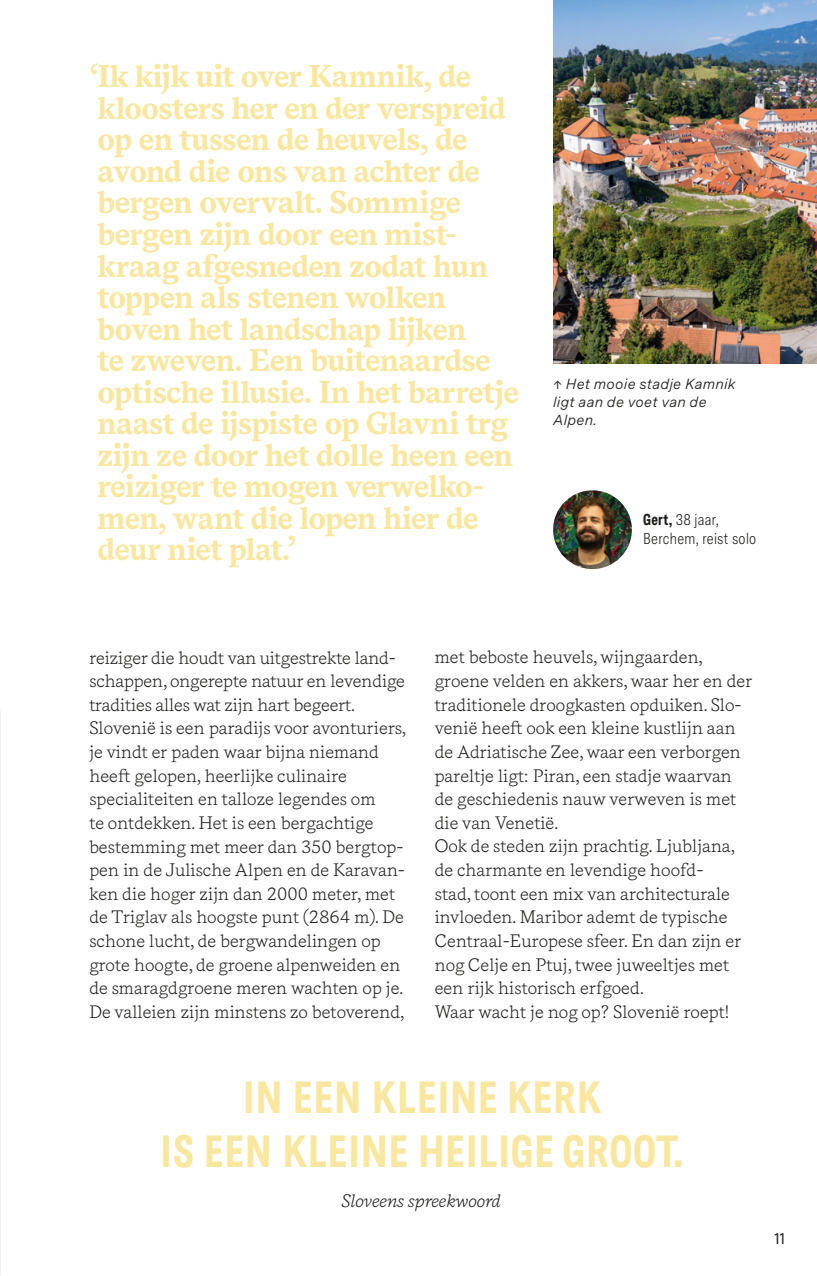
<style>
.page{position:relative;width:817px;height:1276px;background:#fff}
.page>*{position:absolute;margin:0;border:0;box-sizing:border-box;transform-origin:0 0}
.t1{font:700 condensed 45px/54px "Messina Sans";letter-spacing:.01em;color:#f9e7a0;text-align:center}
.t2{font:700 31.5px/31.5px "Messina Serif";letter-spacing:-.03em;color:#f9e7a0}
.t3{font:300 18px/23.6px "Messina Serif";color:#1d1d1b}
.t4{font:italic 300 18px "Messina Serif";color:#1d1d1b}
.t5{font:300 condensed 15.75px/19.1px "Messina Sans";letter-spacing:.02em;color:#1d1d1b}
.t6{font:condensed 15.75px "Messina Sans";color:#1d1d1b}
.t7{font:italic 14.62px/18px "Messina Sans";letter-spacing:.02em;color:#1d1d1b}
.s1{font-weight:700}
</style>
<div class="page">
<img style="left:0;top:711px;width:1px;height:565px">
<img style="left:553px;top:0;width:263px;height:364px">
<img style="left:553px;top:490px;width:78px;height:79px;border-radius:39px">
<p class="t2" style="left:89px;top:61px;width:431px">‘Ik kijk uit over Kamnik, de kloosters her en der verspreid op en tussen de heuvels, de avond die ons van achter de bergen overvalt. Sommige bergen zijn door een mist&shy;kraag afgesneden zodat hun toppen als stenen wolken boven het landschap lijken<br>te zweven. Een buitenaardse optische illusie. In het barretje naast de ijspiste op Glavni trg zijn ze door het dolle heen een reiziger te mogen verwelko&shy;men, want die lopen hier de deur niet plat.’</p>
<p class="t7" style="left:553px;top:374px;width:184px">↑ Het mooie stadje Kamnik ligt aan de voet van de<br>Alpen.</p>
<p class="t5" style="left:643px;top:509px;width:115px"><span class="s1">Gert,</span> 38 jaar,<br>Berchem, reist solo</p>
<p class="t3" style="left:89px;top:645px;width:318px">reiziger die houdt van uitgestrekte land&shy;schappen, ongerepte natuur en levendige tradities alles wat zijn hart begeert.<br>Slovenië is een paradijs voor avonturiers, je vindt er paden waar bijna niemand heeft gelopen, heerlijke culinaire specialiteiten en talloze legendes om<br>te ontdekken. Het is een bergachtige bestemming met meer dan 350 bergtop&shy;pen in de Julische Alpen en de Karavan&shy;ken die hoger zijn dan 2000 meter, met de Triglav als hoogste punt (2864 m). De schone lucht, de bergwandelingen op grote hoogte, de groene alpenweiden en de smaragdgroene meren wachten op je.<br>De valleien zijn minstens zo betoverend,</p>
<p class="t3" style="left:434px;top:645px;width:319px">met beboste heuvels, wijngaarden, groene velden en akkers, waar her en der traditionele droogkasten opduiken. Slo&shy;venië heeft ook een kleine kustlijn aan de Adriatische Zee, waar een verborgen pareltje ligt: Piran, een stadje waarvan de geschiedenis nauw verweven is met die van Venetië.<br>Ook de steden zijn prachtig. Ljubljana, de charmante en levendige hoofd-<br>stad, toont een mix van architecturale invloeden. Maribor ademt de typische Centraal-Europese sfeer. En dan zijn er nog Celje en Ptuj, twee juweeltjes met een rijk historisch erfgoed.<br>Waar wacht je nog op? Slovenië roept!</p>
<h1 class="t1" style="left:160px;top:1068px;width:524px">IN EEN KLEINE KERK<br>IS EEN KLEINE HEILIGE GROOT.</h1>
<p class="t4" style="left:341px;top:1187px;width:161px">Sloveens spreekwoord</p>
<p class="t6" style="left:774px;top:1227px;width:12px">11</p>
</div>
